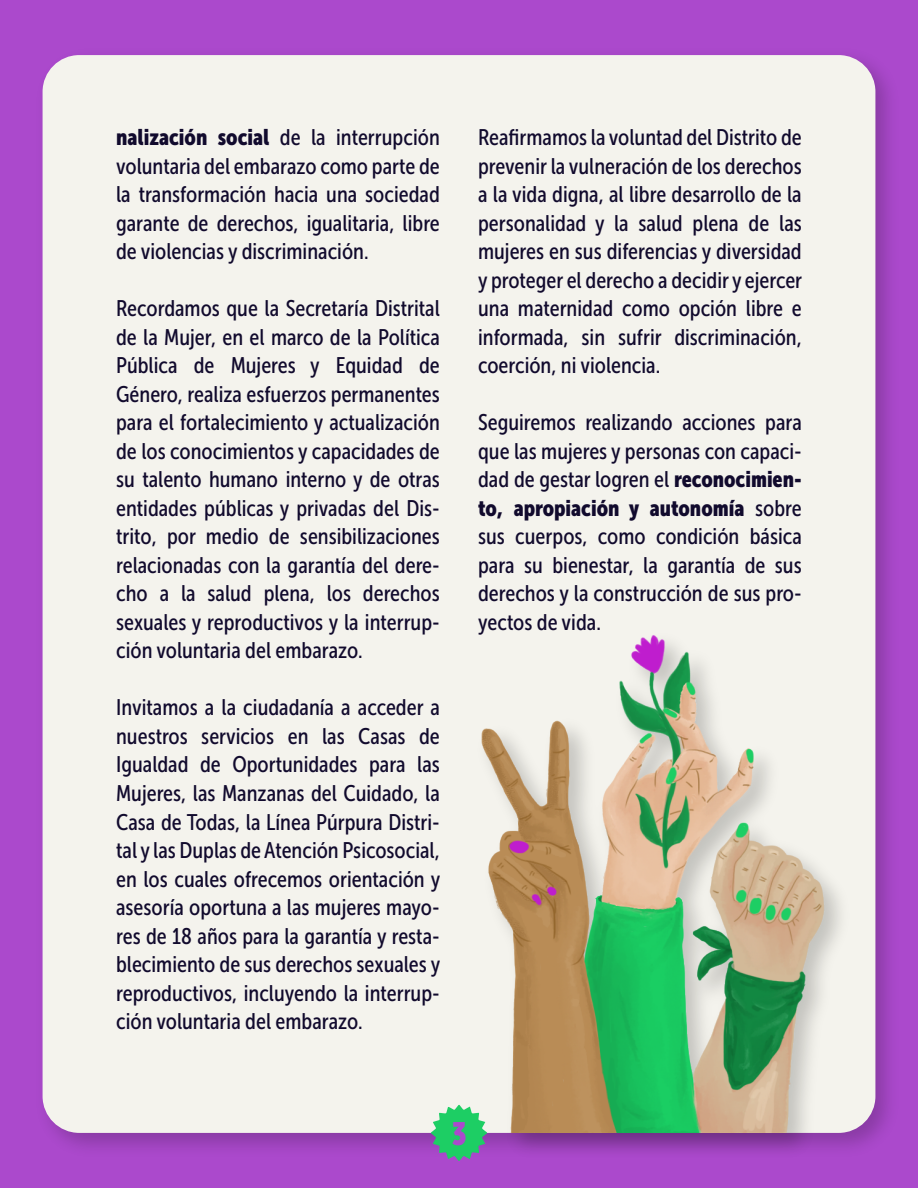
<style>
.page{position:relative;width:918px;height:1188px;background:#ab49cc}
.page>*{position:absolute;margin:0;border:0;box-sizing:border-box;transform-origin:0 0}
.t1{font:32.1px "Museo Sans Condensed 900";color:#ab49cc}
.t2{font:22.5px/28.5px "Museo Sans Condensed 500";color:#110a2d;text-align:justify}
.t3{font:22.5px "Museo Sans Condensed 900";color:#110a2d}
.s1{font-family:"Museo Sans Condensed 500"}
.s2{font-family:"Museo Sans Condensed 900"}
</style>
<div class="page">
<img style="left:42px;top:55px;width:847px;height:1093px">
<div style="left:43px;top:55px;width:832px;height:1078px;background:#f4f3ed;border-radius:37px"></div>
<img style="left:481px;top:732px;width:377px;height:420px">
<img style="left:482px;top:635px;width:342px;height:498px">
<svg style="left:431px;top:1104px;width:56px;height:57px"></svg>
<p class="t3" style="left:116px;top:125px;width:325px">nalización social <span class="s1">de la interrupción</span></p>
<p class="t2" style="left:116px;top:152px;width:325px">voluntaria del embarazo como parte de la transformación hacia una sociedad garante de derechos, igualitaria, libre de violencias y discriminación.</p>
<p class="t2" style="left:116px;top:295px;width:325px">Recordamos que la Secretaría Distrital de la Mujer, en el marco de la Política Pública de Mujeres y Equidad de Género, realiza esfuerzos permanentes para el fortalecimiento y actualización de los conocimientos y capacidades de su talento humano interno y de otras entidades públicas y privadas del Dis&shy;trito, por medio de sensibilizaciones relacionadas con la garantía del dere&shy;cho a la salud plena, los derechos sexuales y reproductivos y la interrup&shy;ción voluntaria del embarazo.</p>
<p class="t2" style="left:116px;top:694px;width:326px">Invitamos a la ciudadanía a acceder a nuestros servicios en las Casas de Igualdad de Oportunidades para las Mujeres, las Manzanas del Cuidado, la Casa de Todas, la Línea Púrpura Distri&shy;tal y las Duplas de Atención Psicosocial, en los cuales ofrecemos orientación y asesoría oportuna a las mujeres mayo&shy;res de 18 años para la garantía y resta&shy;blecimiento de sus derechos sexuales y reproductivos, incluyendo la interrup&shy;ción voluntaria del embarazo.</p>
<p class="t2" style="left:478px;top:123px;width:326px">Reafirmamos la voluntad del Distrito de prevenir la vulneración de los derechos a la vida digna, al libre desarrollo de la personalidad y la salud plena de las mujeres en sus diferencias y diversidad y proteger el derecho a decidir y ejercer una maternidad como opción libre e informada, sin sufrir discriminación, coerción, ni violencia.</p>
<p class="t2" style="left:478px;top:409px;width:325px">Seguiremos realizando acciones para que las mujeres y personas con capaci&shy;dad de gestar logren el <span class="s2">reconocimien-</span></p>
<p class="t3" style="left:478px;top:495px;width:325px">to, apropiación y autonomía <span class="s1">sobre</span></p>
<p class="t2" style="left:478px;top:523px;width:325px">sus cuerpos, como condición básica para su bienestar, la garantía de sus derechos y la construcción de sus pro&shy;yectos de vida.</p>
<h1 class="t1" style="left:452px;top:1115px;width:16px">3</h1>
</div>
